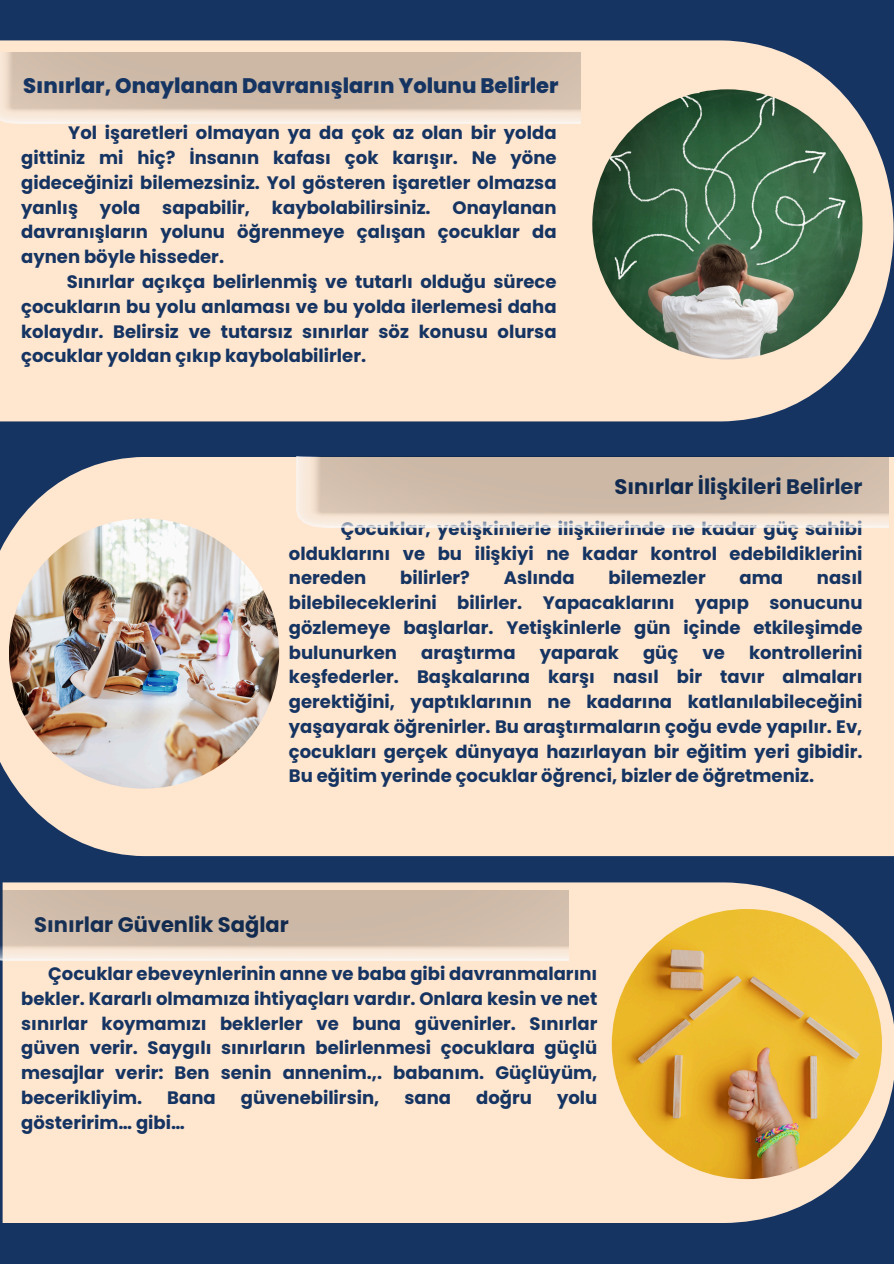
<style>
.page{position:relative;width:894px;height:1264px;background:#fff}
.page>*{position:absolute;margin:0;border:0;box-sizing:border-box;transform-origin:0 0}
.t1{font:700 21px "Poppins";color:#153462}
.t2{font:800 21px "Poppins";color:#153462}
.t3{font:700 18px/24.8px "Poppins";color:#153462;text-align:justify}
</style>
<div class="page">
<div style="left:0;top:0;width:893px;height:1263px;background:#153462"></div>
<div style="left:0;top:40px;width:893px;height:381px;background:#ffe6cf"></div>
<div style="left:0;top:457px;width:893px;height:399px;background:#ffe6cf"></div>
<img style="left:592px;top:89px;width:270px;height:270px;border-radius:50%">
<img style="left:9px;top:518px;width:270px;height:270px;border-radius:50%">
<div style="left:3px;top:882px;width:890px;height:340px;background:#ffe6cf"></div>
<img style="left:611px;top:909px;width:270px;height:270px;border-radius:50%">
<img style="left:0;top:53px;width:580px;height:70px">
<img style="left:296px;top:457px;width:592px;height:70px">
<img style="left:0;top:890px;width:568px;height:70px">
<p class="t2" style="left:23px;top:71px;width:537px">Sınırlar, Onaylanan Davranışların Yolunu Belirler</p>
<p class="t3" style="left:21px;top:121px;width:536px;text-indent:47px">Yol işaretleri olmayan ya da çok az olan bir yolda gittiniz mi hiç? İnsanın kafası çok karışır. Ne yöne gideceğinizi bilemezsiniz. Yol gösteren işaretler olmazsa yanlış yola sapabilir, kaybolabilirsiniz. Onaylanan davranışların yolunu öğrenmeye çalışan çocuklar da aynen böyle hisseder.</p>
<p class="t3" style="left:21px;top:269px;width:536px;text-indent:45px">Sınırlar açıkça belirlenmiş ve tutarlı olduğu sürece çocukların bu yolu anlaması ve bu yolda ilerlemesi daha kolaydır. Belirsiz ve tutarsız sınırlar söz konusu olursa çocuklar yoldan çıkıp kaybolabilirler.</p>
<h1 class="t1" style="left:614px;top:472px;width:249px">Sınırlar İlişkileri Belirler</h1>
<p class="t3" style="left:289px;top:516px;width:575px;text-indent:52px">Çocuklar, yetişkinlerle ilişkilerinde ne kadar güç sahibi olduklarını ve bu ilişkiyi ne kadar kontrol edebildiklerini nereden</p>
<p class="t3" style="left:400px;top:565px;width:71px">bilirler?</p>
<p class="t3" style="left:503px;top:565px;width:72px">Aslında</p>
<p class="t3" style="left:608px;top:565px;width:99px">bilemezler</p>
<p class="t3" style="left:739px;top:565px;width:45px">ama</p>
<p class="t3" style="left:289px;top:565px;width:575px;text-indent:528px">nasıl bilebileceklerini bilirler. Yapacaklarını yapıp sonucunu gözlemeye başlarlar. Yetişkinlerle gün içinde etkileşimde bulunurken</p>
<p class="t3" style="left:289px;top:640px;width:575px;text-indent:460px">kontrollerini keşfederler. Başkalarına karşı nasıl bir tavır almaları gerektiğini, yaptıklarının ne kadarına katlanılabileceğini yaşayarak öğrenirler. Bu araştırmaların çoğu evde yapılır. Ev, çocukları gerçek dünyaya hazırlayan bir eğitim yeri gibidir.<br>Bu eğitim yerinde çocuklar öğrenci, bizler de öğretmeniz.</p>
<p class="t3" style="left:421px;top:640px;width:96px">araştırma</p>
<p class="t3" style="left:539px;top:640px;width:81px">yaparak</p>
<p class="t3" style="left:643px;top:640px;width:37px">güç</p>
<p class="t3" style="left:702px;top:640px;width:24px">ve</p>
<h1 class="t1" style="left:34px;top:910px;width:256px">Sınırlar Güvenlik Sağlar</h1>
<p class="t3" style="left:21px;top:961px;width:577px;text-indent:27px">Çocuklar ebeveynlerinin anne ve baba gibi davranmalarını bekler. Kararlı olmamıza ihtiyaçları vardır. Onlara kesin ve net sınırlar koymamızı beklerler ve buna güvenirler. Sınırlar güven verir. Saygılı sınırların belirlenmesi çocuklara güçlü mesajlar verir: Ben senin annenim.,. babanım. Güçlüyüm, becerikliyim.</p>
<p class="t3" style="left:167px;top:1085px;width:50px">Bana</p>
<p class="t3" style="left:241px;top:1085px;width:140px">güvenebilirsin,</p>
<p class="t3" style="left:404px;top:1085px;width:48px">sana</p>
<p class="t3" style="left:476px;top:1085px;width:57px">doğru</p>
<p class="t3" style="left:557px;top:1085px;width:42px">yolu</p>
<p class="t3" style="left:21px;top:1109px;width:165px">gösteririm… gibi…</p>
</div>
